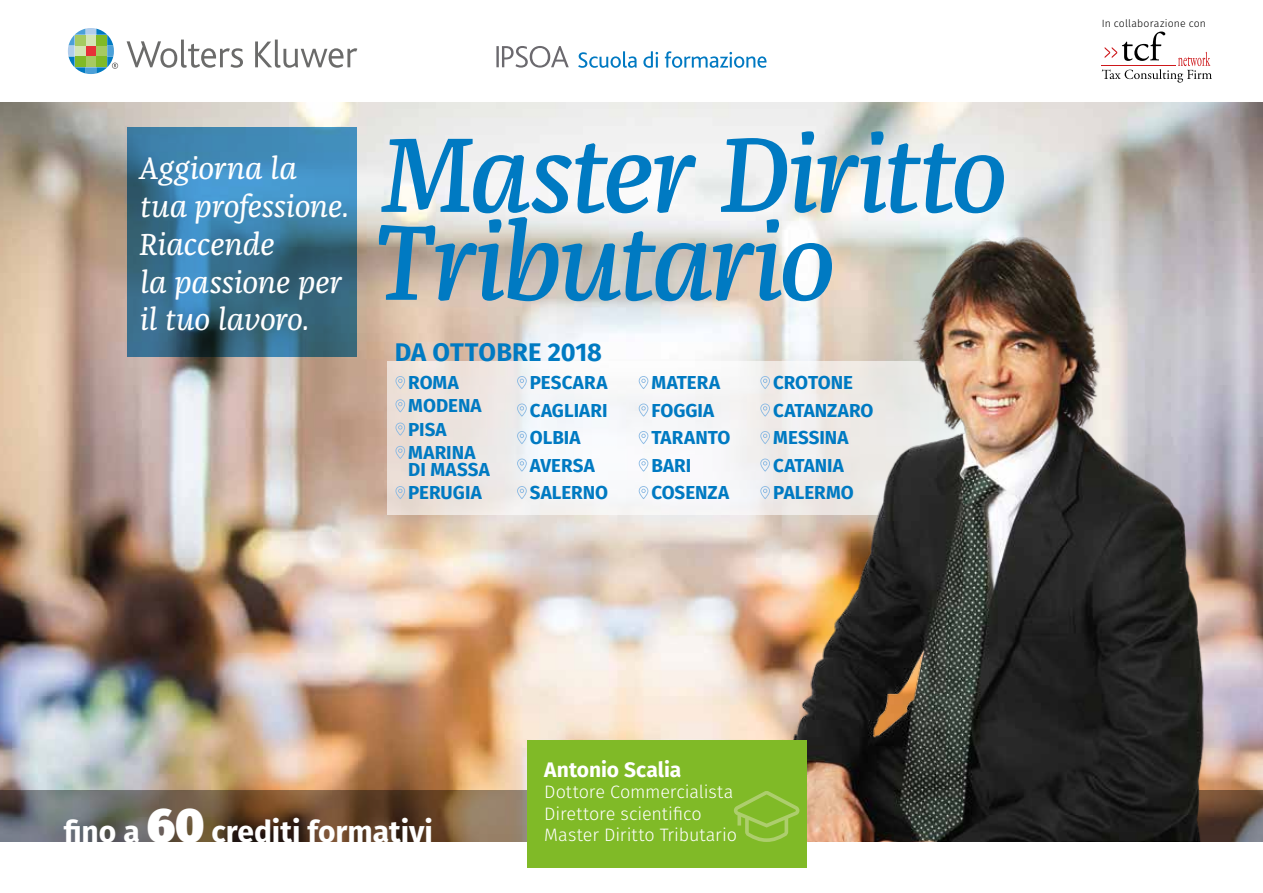
<style>
.page{position:relative;width:1263px;height:893px;background:#fff}
.page>*{position:absolute;margin:0;border:0;box-sizing:border-box;transform-origin:0 0}
.t1{font:italic 500 109.8px/87.9px "Franziska Pro";letter-spacing:-.035em;color:#007ac2}
.t2{font:italic 31.5px/37.8px "Franziska Pro";letter-spacing:-.005em;color:#fff}
.t3{font:700 30px "Fira Sans";letter-spacing:-.005em;color:#fff}
.t4{font:700 25.5px "Fira Sans";letter-spacing:-.005em;color:#007ac2}
.t5{font:700 21px "Fira Sans";letter-spacing:-.005em;color:#fff}
.t6{font:700 18.75px/27.5px "Fira Sans";color:#007ac2}
.t7{font:300 18px/21.6px "Fira Sans";letter-spacing:-.005em;color:#fff}
.t8{font:300 10.5px "Fira Sans";letter-spacing:.015em;color:#000}
.s1{font-weight:900;font-size:48px}
</style>
<div class="page">
<img style="left:0;top:102px;width:1263px;height:689px">
<svg style="left:496px;top:46px;width:73px;height:22px"></svg>
<svg style="left:578px;top:51px;width:188px;height:17px"></svg>
<svg style="left:0;top:791px;width:1263px;height:51px;background:#695746"></svg>
<svg style="left:387px;top:361px;width:404px;height:153px;fill:#f3f4f5"></svg>
<img style="left:791px;top:210px;width:421px;height:632px">
<svg style="left:127px;top:40px;width:116px;height:28px"></svg>
<svg style="left:255px;top:40px;width:102px;height:28px"></svg>
<svg style="left:68px;top:28px;width:50px;height:46px"></svg>
<svg style="left:128px;top:128px;width:229px;height:229px;background:#3a779a"></svg>
<div style="left:527px;top:740px;width:280px;height:127px;background:#80ba27"></div>
<svg style="left:734px;top:791px;width:65px;height:51px"></svg>
<svg style="left:1102px;top:32px;width:110px;height:51px"></svg>
<svg style="left:395px;top:376px;width:10px;height:13px"></svg>
<svg style="left:395px;top:399px;width:10px;height:13px"></svg>
<svg style="left:395px;top:423px;width:10px;height:13px"></svg>
<svg style="left:395px;top:446px;width:10px;height:13px"></svg>
<svg style="left:395px;top:486px;width:10px;height:13px"></svg>
<svg style="left:517px;top:376px;width:10px;height:13px"></svg>
<svg style="left:517px;top:403px;width:10px;height:14px"></svg>
<svg style="left:517px;top:431px;width:10px;height:13px"></svg>
<svg style="left:517px;top:459px;width:10px;height:13px"></svg>
<svg style="left:517px;top:486px;width:10px;height:13px"></svg>
<svg style="left:639px;top:376px;width:9px;height:13px"></svg>
<svg style="left:639px;top:403px;width:9px;height:14px"></svg>
<svg style="left:639px;top:431px;width:9px;height:13px"></svg>
<svg style="left:639px;top:459px;width:9px;height:13px"></svg>
<svg style="left:639px;top:486px;width:9px;height:13px"></svg>
<svg style="left:760px;top:376px;width:10px;height:13px"></svg>
<svg style="left:760px;top:403px;width:10px;height:14px"></svg>
<svg style="left:760px;top:431px;width:10px;height:13px"></svg>
<svg style="left:760px;top:459px;width:10px;height:13px"></svg>
<svg style="left:760px;top:486px;width:10px;height:13px"></svg>
<h2 class="t2" style="left:139px;top:150px;width:212px">Aggiorna la tua professione.<br>Riaccende<br>la passione per il tuo lavoro.</h2>
<h1 class="t1" style="left:372px;top:130px;width:637px">Master Diritto<br>Tributario</h1>
<h3 class="t4" style="left:395px;top:331px;width:209px">DA OTTOBRE 2018</h3>
<p class="t6" style="left:408px;top:370px;width:75px;line-height:23.2px">ROMA<br>MODENA<br>PISA<br>MARINA</p>
<p class="t6" style="left:408px;top:456px;width:83px;line-height:23.2px">DI MASSA<br>PERUGIA</p>
<p class="t6" style="left:530px;top:368px;width:80px">PESCARA<br>CAGLIARI<br>OLBIA<br>AVERSA<br>SALERNO</p>
<p class="t6" style="left:651px;top:368px;width:81px">MATERA<br>FOGGIA<br>TARANTO<br>BARI<br>COSENZA</p>
<p class="t6" style="left:773px;top:368px;width:102px">CROTONE<br>CATANZARO<br>MESSINA<br>CATANIA<br>PALERMO</p>
<p class="t8" style="left:1102px;top:16px;width:106px">In collaborazione con</p>
<h3 class="t3" style="left:64px;top:806px;width:371px">fino a <span class="s1">60</span> crediti formativi</h3>
<p class="t5" style="left:544px;top:751px;width:139px">Antonio Scalia</p>
<p class="t7" style="left:544px;top:781px;width:194px">Dottore Commercialista<br>Direttore scientifico<br>Master Diritto Tributario</p>
</div>
